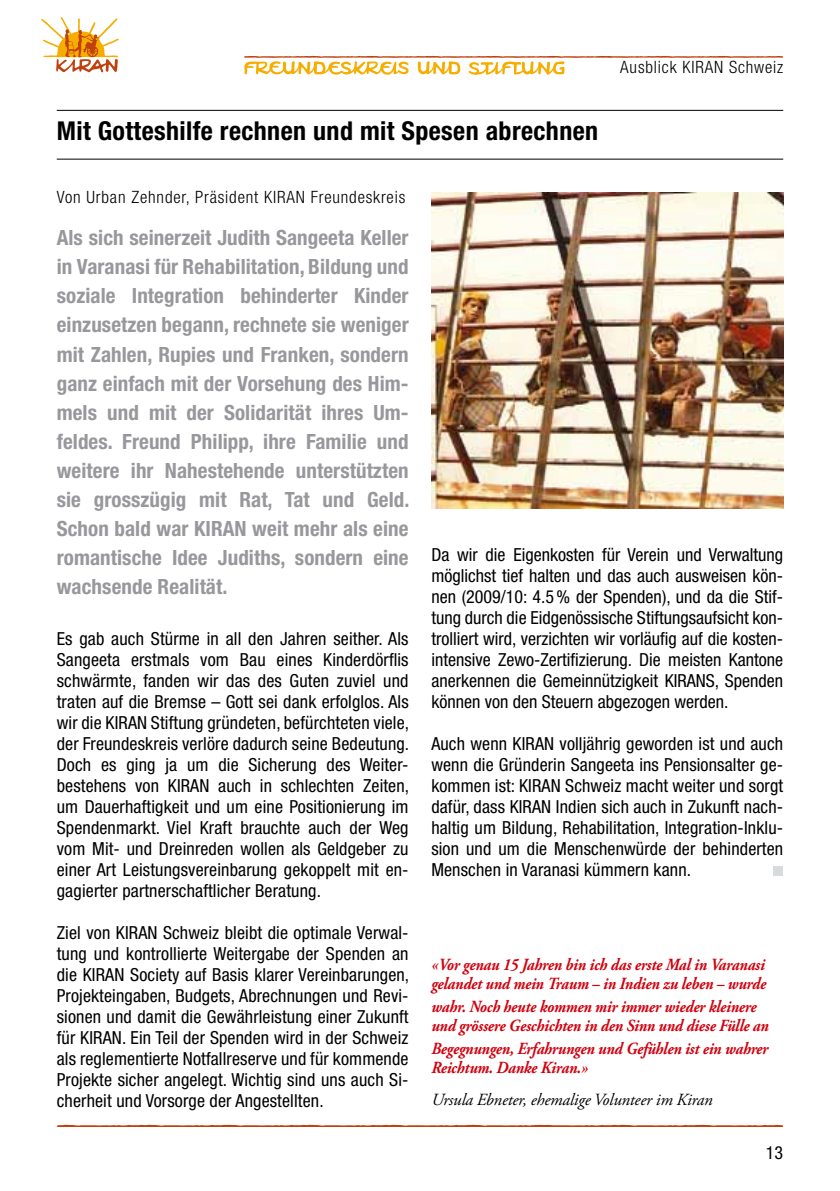
<style>
.page{position:relative;width:840px;height:1191px;background:#fff}
.page>*{position:absolute;margin:0;border:0;box-sizing:border-box;transform-origin:0 0}
.t1{font:700 condensed 26px "Helvetica Neue";letter-spacing:.015em;color:#000}
.t2{font:700 condensed 21px/29px "Helvetica Neue";letter-spacing:.005em;color:#98989c;text-align:justify}
.t3{font:condensed 18px/21px "Helvetica Neue";letter-spacing:.01em;color:#000;text-align:justify}
.t4{font:italic 700 17px/19px "Adobe Garamond Pro";letter-spacing:-.01em;color:#d1010e;scale:.9 1}
.t5{font:300 condensed 17px "Helvetica Neue";letter-spacing:.05em;color:#000}
.t6{font:italic 17px "Adobe Garamond Pro";letter-spacing:-.01em;color:#000}
</style>
<div class="page">
<svg style="left:41px;top:17px;width:78px;height:56px"></svg>
<svg style="left:244px;top:56px;width:538px;height:19px"></svg>
<svg style="left:57px;top:1124px;width:725px;height:2px"></svg>
<hr style="left:57px;top:110px;width:725px;height:1px;background:#000">
<hr style="left:57px;top:159px;width:725px;height:1px;background:#000">
<div style="left:772px;top:865px;width:10px;height:10px;background:#d8dbdc"></div>
<img style="left:431px;top:193px;width:351px;height:315px">
<h1 class="t1" style="left:57px;top:115px;width:542px">Mit Gotteshilfe rechnen und mit Spesen abrechnen</h1>
<p class="t5" style="left:620px;top:58px;width:164px">Ausblick KIRAN Schweiz</p>
<p class="t5" style="left:57px;top:188px;width:350px">Von Urban Zehnder, Präsident KIRAN Freundeskreis</p>
<p class="t2" style="left:57px;top:223px;width:354px">Als sich seinerzeit Judith Sangeeta Keller in Varanasi für Rehabilitation, Bildung und soziale Integration behinderter Kinder einzusetzen begann, rechnete sie weniger mit Zahlen, Rupies und Franken, sondern ganz einfach mit der Vorsehung des Him&shy;mels und mit der Solidarität ihres Um&shy;feldes. Freund Philipp, ihre Familie und weitere ihr Nahestehende unterstützten sie grosszügig mit Rat, Tat und Geld.<br>Schon bald war KIRAN weit mehr als eine romantische Idee Judiths, sondern eine wachsende Realität.</p>
<p class="t3" style="left:57px;top:627px;width:354px">Es gab auch Stürme in all den Jahren seither. Als Sangeeta erstmals vom Bau eines Kinderdörflis schwärmte, fanden wir das des Guten zuviel und traten auf die Bremse – Gott sei dank erfolglos. Als wir die KIRAN Stiftung gründeten, befürchteten viele, der Freundeskreis verlöre dadurch seine Bedeutung.<br>Doch es ging ja um die Sicherung des Weiter&shy;bestehens von KIRAN auch in schlechten Zeiten, um Dauerhaftigkeit und um eine Positionierung im Spendenmarkt. Viel Kraft brauchte auch der Weg vom Mit- und Dreinreden wollen als Geldgeber zu einer Art Leistungsvereinbarung gekoppelt mit en&shy;gagierter partnerschaftlicher Beratung.</p>
<p class="t3" style="left:57px;top:921px;width:354px">Ziel von KIRAN Schweiz bleibt die optimale Verwal&shy;tung und kontrollierte Weitergabe der Spenden an die KIRAN Society auf Basis klarer Vereinbarungen, Projekteingaben, Budgets, Abrechnungen und Revi&shy;sionen und damit die Gewährleistung einer Zukunft für KIRAN. Ein Teil der Spenden wird in der Schweiz als reglementierte Notfallreserve und für kommende Projekte sicher angelegt. Wichtig sind uns auch Si&shy;cherheit und Vorsorge der Angestellten.</p>
<p class="t3" style="left:431px;top:544px;width:353px">Da wir die Eigenkosten für Verein und Verwaltung möglichst tief halten und das auch ausweisen kön&shy;nen (2009/10: 4.5% der Spenden), und da die Stif&shy;tung durch die Eidgenössische Stiftungsaufsicht kon&shy;trolliert wird, verzichten wir vorläufig auf die kosten&shy;intensive Zewo-Zertifizierung. Die meisten Kantone anerkennen die Gemeinnützigkeit KIRANS, Spenden können von den Steuern abgezogen werden.</p>
<p class="t3" style="left:431px;top:733px;width:353px">Auch wenn KIRAN volljährig geworden ist und auch wenn die Gründerin Sangeeta ins Pensionsalter ge&shy;kommen ist: KIRAN Schweiz macht weiter und sorgt dafür, dass KIRAN Indien sich auch in Zukunft nach&shy;haltig um Bildung, Rehabilitation, Integration-Inklu&shy;sion und um die Menschenwürde der behinderten Menschen in Varanasi kümmern kann.</p>
<p class="t4" style="left:431px;top:955px;width:373px">«Vor genau 15 Jahren bin ich das erste Mal in Varanasi gelandet und mein Traum – in Indien zu leben – wurde</p>
<p class="t4" style="left:431px;top:997px;width:376px">wahr. Noch heute kommen mir immer wieder kleinere und grössere Geschichten in den Sinn und diese Fülle an</p>
<p class="t4" style="left:431px;top:1039px;width:376px">Begegnungen, Erfahrungen und Gefühlen ist ein wahrer<br>Reichtum. Danke Kiran.»</p>
<p class="t6" style="left:431px;top:1089px;width:283px">Ursula Ebneter, ehemalige Volunteer im Kiran</p>
<p class="t3" style="left:765px;top:1142px;width:19px">13</p>
</div>
